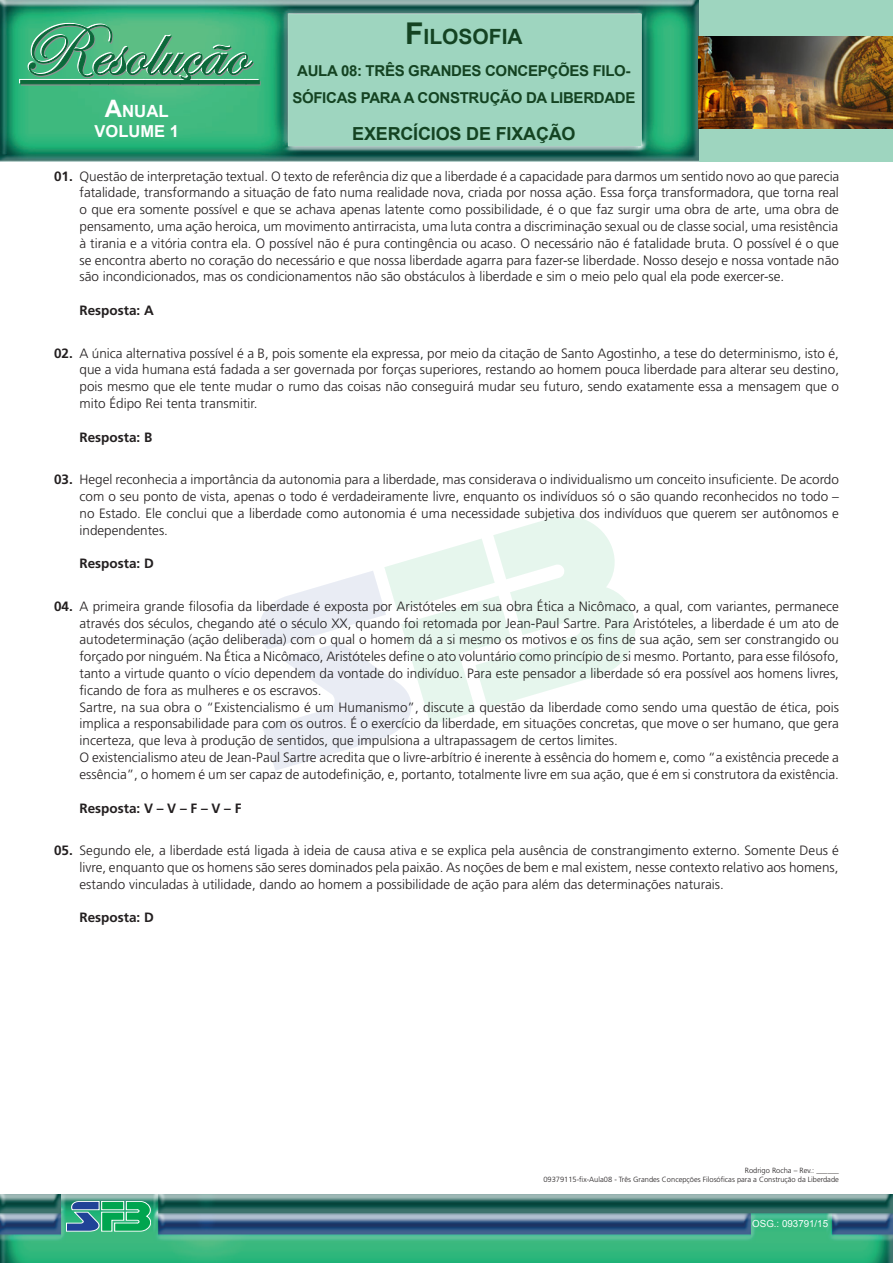
<style>
.page{position:relative;width:893px;height:1263px;background:#fff}
.page>*{position:absolute;margin:0;border:0;box-sizing:border-box;transform-origin:0 0}
.t1{font:700 21px "Arial";color:#144322}
.t2{font:700 18px "Arial";letter-spacing:-.01em;color:#144322}
.t3{font:700 16.8px "Arial";color:#fff}
.t4{font:700 16.5px "Arial";color:#fff}
.t5{font:700 15px/27.6px "Arial";letter-spacing:-.02em;color:#144322;text-align:center}
.Exercício_chamada{font:300 13.5px/16.8px "Frutiger";color:#231f20;text-align:justify}
.Exercício_chamada-2{font:700 13.5px "Frutiger";color:#231f20}
.t6{font:9.75px "Arial";color:#fff}
.t7{font:300 7.5px "Frutiger";color:#231f20}
.s1{font-size:24px}
.s2{font-style:inherit}
.s3{font-size:30px}
.s4{font-weight:700}
</style>
<div class="page">
<div style="left:0;top:0;width:893px;height:162px;background:#9ed5bf"></div>
<img style="left:0;top:0;width:698px;height:162px">
<img style="left:698px;top:37px;width:195px;height:91px">
<div style="left:19px;top:79px;width:70px;height:4px;border:1px solid #fff"></div>
<svg style="left:20px;top:23px;width:240px;height:62px;background:#52aa7d"></svg>
<div style="left:224px;top:80px;width:22px;height:4px;border:1px solid #0b693a"></div>
<div style="left:246px;top:80px;width:14px;height:4px;border:1px solid #0b693a"></div>
<img style="left:0;top:1195px;width:893px;height:68px">
<svg style="left:66px;top:1201px;width:85px;height:30px;background:#39a184"></svg>
<svg style="left:259px;top:516px;width:376px;height:255px"></svg>
<p class="t3" style="left:105px;top:100px;width:65px"><span class="s1">A</span>NUAL</p>
<p class="t4" style="left:95px;top:120px;width:86px">VOLUME <span class="s2">1</span></p>
<h1 class="t1" style="left:405px;top:23px;width:119px"><span class="s3">F</span>ILOSOFIA</h1>
<p class="t5" style="left:292px;top:57px;width:345px">AULA 08: TRÊS GRANDES CONCEPÇÕES FILO-<br>SÓFICAS PARA A CONSTRUÇÃO DA LI BERDADE</p>
<h2 class="t2" style="left:352px;top:121px;width:90px">EXERCÍCIOS</h2>
<h2 class="t2" style="left:466px;top:121px;width:109px">DE FIXAÇÃO</h2>
<p class="Exercício_chamada" style="left:80px;top:168px;width:761px;text-indent:-26px"><span class="s4">01.</span> Questão de interpretação textual. O texto de referência diz que a liberdade é a capacidade para darmos um sentido novo ao que parecia fatalidade, transformando a situação de fato numa realidade nova, criada por nossa ação. Essa força transformadora, que torna real o que era somente possível e que se achava apenas latente como possibilidade, é o que faz surgir uma obra de arte, uma obra de pensamento, uma ação heroica, um movimento antirracista, uma luta contra a discriminação sexual ou de classe social, uma resistência à tirania e a vitória contra ela. O possível não é pura contingência ou acaso. O necessário não é fatalidade bruta. O possível é o que se encontra aberto no coração do necessário e que nossa liberdade agarra para fazer-se liberdade. Nosso desejo e nossa vontade não são incondicionados, mas os condicionamentos não são obstáculos à liberdade e sim o meio pelo qual ela pode exercer-se.</p>
<p class="Exercício_chamada-2" style="left:80px;top:303px;width:76px">Resposta: A</p>
<p class="Exercício_chamada" style="left:80px;top:345px;width:761px;text-indent:-26px"><span class="s4">02.</span> A única alternativa possível é a B, pois somente ela expressa, por meio da citação de Santo Agostinho, a tese do determinismo, isto é, que a vida humana está fadada a ser governada por forças superiores, restando ao homem pouca liberdade para alterar seu destino, pois mesmo que ele tente mudar o rumo das coisas não conseguirá mudar seu futuro, sendo exatamente essa a mensagem que o mito Édipo Rei tenta transmitir.</p>
<p class="Exercício_chamada-2" style="left:80px;top:429px;width:74px">Resposta: B</p>
<p class="Exercício_chamada" style="left:80px;top:471px;width:761px;text-indent:-26px"><span class="s4">03.</span> Hegel reconhecia a importância da autonomia para a liberdade, mas considerava o individualismo um conceito insuficiente. De acordo com o seu ponto de vista, apenas o todo é verdadeiramente livre, enquanto os indivíduos só o são quando reconhecidos no todo – no Estado. Ele conclui que a liberdade como autonomia é uma necessidade subjetiva dos indivíduos que querem ser autônomos e independentes.</p>
<p class="Exercício_chamada-2" style="left:80px;top:556px;width:76px">Resposta: D</p>
<p class="Exercício_chamada" style="left:80px;top:598px;width:761px;text-indent:-26px"><span class="s4">04.</span> A primeira grande filosofia da liberdade é exposta por Aristóteles em sua obra Ética a Nicômaco, a qual, com variantes, permanece através dos séculos, chegando até o século XX, quando foi retomada por Jean-Paul Sartre. Para Aristóteles, a liberdade é um ato de autodeterminação (ação deliberada) com o qual o homem dá a si mesmo os motivos e os fins de sua ação, sem ser constrangido ou forçado por ninguém. Na Ética a Nicômaco, Aristóteles define o ato voluntário como princípio de si mesmo. Portanto, para esse filósofo, tanto a virtude quanto o vício dependem da vontade do indivíduo. Para este pensador a liberdade só era possível aos homens livres, ficando de fora as mulheres e os escravos.</p>
<p class="Exercício_chamada" style="left:80px;top:698px;width:761px">Sartre, na sua obra o “Existencialismo é um Humanismo”, discute a questão da liberdade como sendo uma questão de ética, pois implica a responsabilidade para com os outros. É o exercício da liberdade, em situações concretas, que move o ser humano, que gera incerteza, que leva à produção de sentidos, que impulsiona a ultrapassagem de certos limites.</p>
<p class="Exercício_chamada" style="left:80px;top:749px;width:761px">O existencialismo ateu de Jean-Paul Sartre acredita que o livre-arbítrio é inerente à essência do homem e, como “a existência precede a essência”, o homem é um ser capaz de autodefinição, e, portanto, totalmente livre em sua ação, que é em si construtora da existência.</p>
<p class="Exercício_chamada-2" style="left:80px;top:800px;width:164px">Resposta: V – V – F – V – F</p>
<p class="Exercício_chamada" style="left:80px;top:842px;width:761px;text-indent:-26px"><span class="s4">05.</span> Segundo ele, a liberdade está ligada à ideia de causa ativa e se explica pela ausência de constrangimento externo. Somente Deus é livre, enquanto que os homens são seres dominados pela paixão. As noções de bem e mal existem, nesse contexto relativo aos homens, estando vinculadas à utilidade, dando ao homem a possibilidade de ação para além das determinações naturais.</p>
<p class="Exercício_chamada-2" style="left:80px;top:910px;width:76px">Resposta: D</p>
<p class="t7" style="left:745px;top:1166px;width:96px">Rodrigo Rocha – Rev.: ______</p>
<p class="t7" style="left:543px;top:1175px;width:297px">09379115-fix-Aula08 - Três Grandes Concepções Filosóficas para a Construção da Liberdade</p>
<p class="t6" style="left:752px;top:1217px;width:77px">OSG.: 093791/15</p>
</div>
